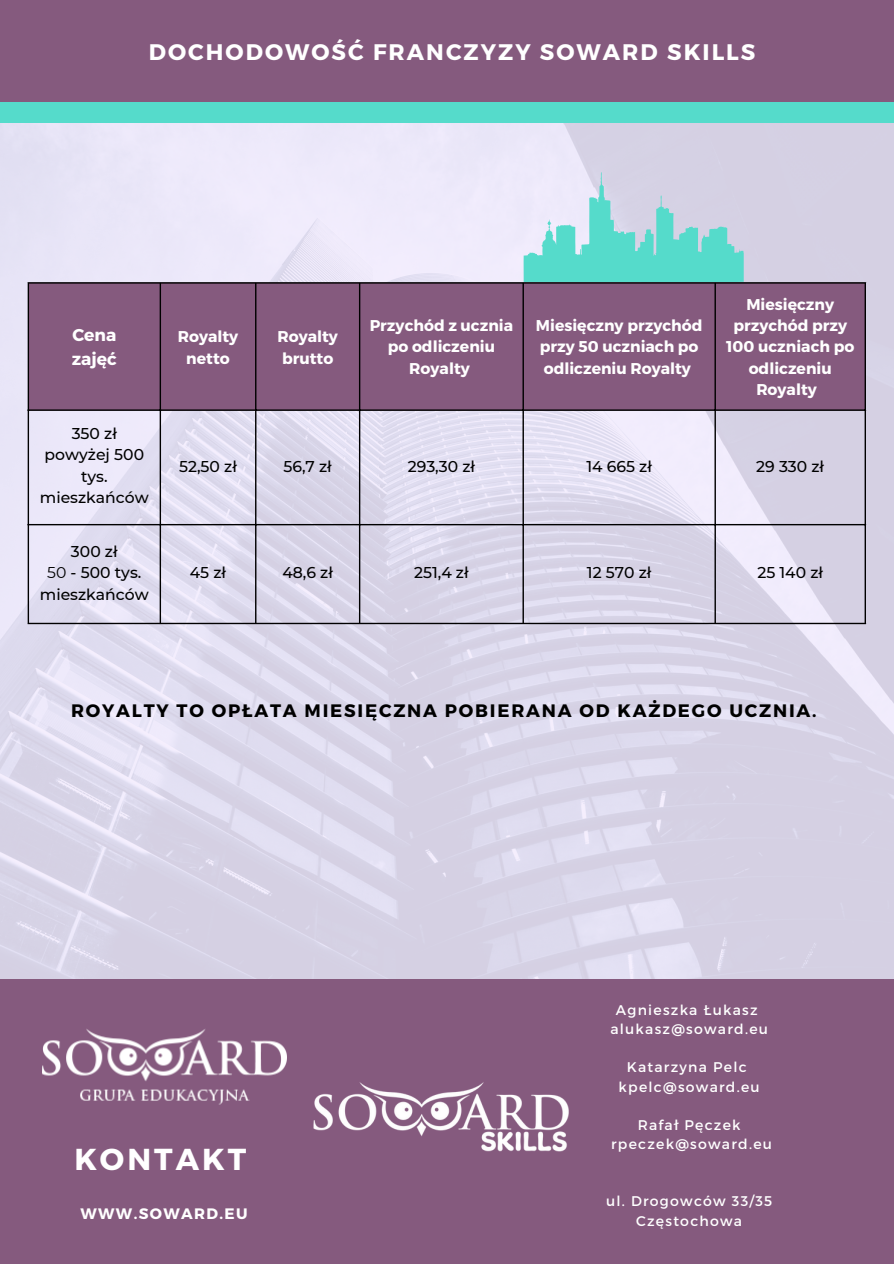
<style>
.page{position:relative;width:894px;height:1264px;background:#fff}
.page>*{position:absolute;margin:0;border:0;box-sizing:border-box;transform-origin:0 0}
.t1{font:700 30.3px "Montserrat";letter-spacing:.1em;color:#fff}
.t2{font:700 22.5px "Montserrat";letter-spacing:.09em;color:#fff}
.t3{font:700 18px "Montserrat";letter-spacing:.1em;color:#000}
.t4{font:700 17.1px "Montserrat";color:#fff}
.t5{font:700 15.6px/21.3px "Montserrat";color:#fff;text-align:center}
.t6{font:500 15.6px/21.3px "Montserrat";color:#000;text-align:center}
.t7{font:700 15.15px "Montserrat";letter-spacing:.09em;color:#fff}
.t8{font:13.95px "Montserrat";letter-spacing:.09em;color:#fff}
.s1{font-weight:400}
</style>
<div class="page">
<img style="left:0;top:123px;width:893px;height:856px">
<div style="left:0;top:15px;width:893px;height:108px;background:#55dbcb"></div>
<div style="left:0;top:0;width:893px;height:102px;background:#855a7e"></div>
<div style="left:0;top:979px;width:893px;height:284px;background:#855a7e"></div>
<img style="left:36px;top:937px;width:256px;height:168px">
<div style="left:29px;top:284px;width:835px;height:125px;background:#855a7e"></div>
<hr style="left:28px;top:284px;width:1px;height:338px;background:#000">
<hr style="left:160px;top:284px;width:1px;height:338px;background:#000">
<hr style="left:255px;top:284px;width:1px;height:338px;background:#000">
<hr style="left:359px;top:284px;width:1px;height:338px;background:#000">
<hr style="left:522px;top:284px;width:1px;height:338px;background:#000">
<hr style="left:714px;top:284px;width:1px;height:338px;background:#000">
<hr style="left:864px;top:284px;width:1px;height:338px;background:#000">
<hr style="left:28px;top:282px;width:837px;height:2px;background:#000">
<hr style="left:28px;top:409px;width:837px;height:2px;background:#000">
<hr style="left:28px;top:524px;width:837px;height:1px;background:#000">
<hr style="left:28px;top:622px;width:837px;height:2px;background:#000">
<svg style="left:523px;top:172px;width:233px;height:110px;background:#a2dadd"></svg>
<img style="left:313px;top:1082px;width:256px;height:70px">
<p class="t2" style="left:149px;top:37px;width:608px">DOCHODOWOŚĆ FRANCZYZY SOWARD SKILLS</p>
<p class="t4" style="left:72px;top:324px;width:45px">Cena</p>
<p class="t4" style="left:72px;top:347px;width:47px">zajęć</p>
<p class="t5" style="left:178px;top:325px;width:62px">Royalty netto</p>
<p class="t5" style="left:277px;top:325px;width:62px;text-align:left">Royalty brutto</p>
<p class="t5" style="left:369px;top:314px;width:145px">Przychód z ucznia po odliczeniu<br>Royalty</p>
<p class="t5" style="left:536px;top:314px;width:168px;text-align:left">Miesięczny przychód przy 50 uczniach po odliczeniu Royalty</p>
<p class="t5" style="left:726px;top:292px;width:130px">Miesięczny przychód przy<br>100 uczniach po odliczeniu<br>Royalty</p>
<p class="t6" style="left:72px;top:423px;width:47px">350 zł</p>
<p class="t6" style="left:40px;top:444px;width:110px">powyżej 500 tys. mieszkańców</p>
<p class="t6" style="left:179px;top:455px;width:59px">52,50 zł</p>
<p class="t6" style="left:283px;top:455px;width:50px">56,7 zł</p>
<p class="t6" style="left:407px;top:455px;width:69px">293,30 zł</p>
<p class="t6" style="left:586px;top:455px;width:67px">14 665 zł</p>
<p class="t6" style="left:756px;top:455px;width:69px">29 330 zł</p>
<p class="t6" style="left:71px;top:540px;width:48px">300 zł</p>
<p class="t6" style="left:47px;top:562px;width:96px"><span class="s1">50</span> - 500 tys.</p>
<p class="t6" style="left:40px;top:583px;width:110px">mieszkańców</p>
<p class="t6" style="left:190px;top:562px;width:38px">45 zł</p>
<p class="t6" style="left:282px;top:562px;width:52px">48,6 zł</p>
<p class="t6" style="left:414px;top:562px;width:56px">251,4 zł</p>
<p class="t6" style="left:586px;top:562px;width:66px">12 570 zł</p>
<p class="t6" style="left:757px;top:562px;width:67px">25 140 zł</p>
<p class="t3" style="left:71px;top:698px;width:746px">ROYALTY TO OPŁATA MIESIĘCZNA POBIERANA OD KAŻDEGO UCZNIA.</p>
<p class="t1" style="left:74px;top:1138px;width:173px">KONTAKT</p>
<p class="t7" style="left:80px;top:1203px;width:168px">WWW.SOWARD.EU</p>
<h3 class="t8" style="left:615px;top:1001px;width:143px">Agnieszka Łukasz</h3>
<p class="t8" style="left:610px;top:1020px;width:159px">alukasz@soward.eu</p>
<h1 class="t8" style="left:626px;top:1058px;width:121px">Katarzyna Pelc</h1>
<h4 class="t8" style="left:618px;top:1077px;width:143px">kpelc@soward.eu</h4>
<p class="t8" style="left:637px;top:1115px;width:104px">Rafał Pęczek</p>
<p class="t8" style="left:611px;top:1134px;width:162px">rpeczek@soward.eu</p>
<p class="t8" style="left:606px;top:1192px;width:168px">ul. Drogowców 33/35</p>
<p class="t8" style="left:636px;top:1211px;width:107px">Częstochowa</p>
</div>
